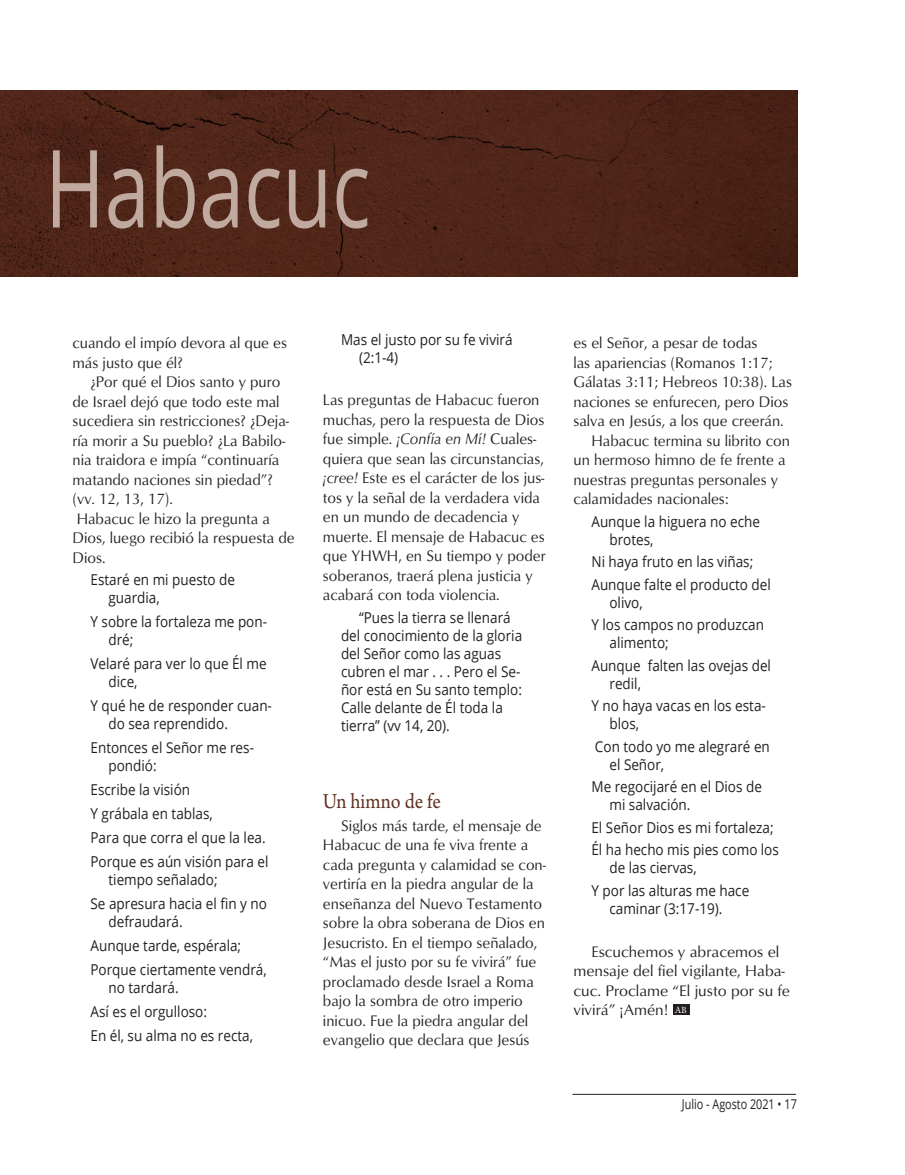
<style>
.page{position:relative;width:905px;height:1175px;background:#fff}
.page>*{position:absolute;margin:0;border:0;box-sizing:border-box;transform-origin:0 0}
.Article_-_Title_-_Ar{font:108px "Open Sans";color:#c0aa9f;scale:.75 1}
.Article_-_Subhead{font:22.5px "Arno Pro";color:#623325;scale:.9 1}
.Article_-_Main_text{font:15.75px/19.5px "Optimum";color:#231f20;scale:.96 1}
.Article_-_Scripture{font:15px/18px "Open Sans";color:#231f20;scale:.9 1}
.t1{font:13.5px "Open Sans";color:#231f20;scale:.8 1}
.t2{font:9px "Galliard Pro";color:#fff;scale:.96 1}
.s1{font-style:italic}
</style>
<div class="page">
<hr style="left:572px;top:1094px;width:224px;height:1px;background:#231f20">
<img style="left:0;top:90px;width:797px;height:187px">
<div style="left:672px;top:1004px;width:17px;height:11px;background:#231f20"></div>
<p class="Article_-_Title_-_Ar" style="left:45px;top:114px;width:435px">Habacuc</p>
<p class="Article_-_Main_text" style="left:72px;top:332px;width:225px">cuando el impío devora al que es más justo que él?</p>
<p class="Article_-_Main_text" style="left:72px;top:371px;width:227px;text-indent:18px">¿Por qué el Dios santo y puro de Israel dejó que todo este mal sucediera sin restricciones? ¿Deja&shy;ría morir a Su pueblo? ¿La Babilo&shy;nia traidora e impía “continuaría matando naciones sin piedad”? (vv. 12, 13, 17).</p>
<p class="Article_-_Main_text" style="left:72px;top:508px;width:233px">Habacuc le hizo la pregunta a<br>Dios, luego recibió la respuesta de<br>Dios.</p>
<p class="Article_-_Scripture" style="left:108px;top:570px;width:142px;text-indent:-18px">Estaré en mi puesto de guardia,</p>
<p class="Article_-_Scripture" style="left:108px;top:612px;width:178px;text-indent:-18px">Y sobre la fortaleza me pon&shy;dré;</p>
<p class="Article_-_Scripture" style="left:108px;top:654px;width:177px;text-indent:-18px">Velaré para ver lo que Él me dice,</p>
<p class="Article_-_Scripture" style="left:108px;top:696px;width:183px;text-indent:-18px">Y qué he de responder cuan&shy;do sea reprendido.</p>
<p class="Article_-_Scripture" style="left:108px;top:738px;width:163px;text-indent:-18px">Entonces el Señor me res&shy;pondió:</p>
<p class="Article_-_Scripture" style="left:90px;top:780px;width:112px">Escribe la visión</p>
<p class="Article_-_Scripture" style="left:90px;top:804px;width:137px">Y grábala en tablas,</p>
<p class="Article_-_Scripture" style="left:90px;top:828px;width:196px">Para que corra el que la lea.</p>
<p class="Article_-_Scripture" style="left:108px;top:852px;width:179px;text-indent:-18px">Porque es aún visión para el tiempo señalado;</p>
<p class="Article_-_Scripture" style="left:108px;top:894px;width:177px;text-indent:-18px">Se apresura hacia el fin y no defraudará.</p>
<p class="Article_-_Scripture" style="left:90px;top:936px;width:169px">Aunque tarde, espérala;</p>
<p class="Article_-_Scripture" style="left:108px;top:960px;width:177px;text-indent:-18px">Porque ciertamente vendrá, no tardará.</p>
<p class="Article_-_Scripture" style="left:90px;top:1002px;width:131px">Así es el orgulloso:</p>
<p class="Article_-_Scripture" style="left:90px;top:1026px;width:182px">En él, su alma no es recta,</p>
<p class="Article_-_Scripture" style="left:359px;top:330px;width:172px;text-indent:-18px">Mas el justo por su fe vivirá (2:1-4)</p>
<p class="Article_-_Main_text" style="left:323px;top:390px;width:233px">Las preguntas de Habacuc fueron muchas, pero la respuesta de Dios fue simple. <span class="s1">¡Confía en Mí!</span> Cuales&shy;quiera que sean las circunstancias, <span class="s1">¡cree!</span> Este es el carácter de los jus&shy;tos y la señal de la verdadera vida en un mundo de decadencia y muerte. El mensaje de Habacuc es que YHWH, en Su tiempo y poder soberanos, traerá plena justicia y acabará con toda violencia.</p>
<p class="Article_-_Scripture" style="left:341px;top:608px;width:203px;text-indent:18px">“Pues la tierra se llenará del conocimiento de la gloria del Señor como las aguas cubren el mar . . . Pero el Se&shy;ñor está en Su santo templo:<br>Calle delante de Él toda la tierra” (vv 14, 20).</p>
<p class="Article_-_Subhead" style="left:323px;top:788px;width:132px">Un himno de fe</p>
<p class="Article_-_Main_text" style="left:323px;top:815px;width:234px;text-indent:18px">Siglos más tarde, el mensaje de<br>Habacuc de una fe viva frente a cada pregunta y calamidad se con&shy;vertiría en la piedra angular de la enseñanza del Nuevo Testamento sobre la obra soberana de Dios en<br>Jesucristo. En el tiempo señalado, “Mas el justo por su fe vivirá” fue proclamado desde Israel a Roma bajo la sombra de otro imperio inicuo. Fue la piedra angular del evangelio que declara que Jesús</p>
<p class="Article_-_Main_text" style="left:573px;top:332px;width:229px">es el Señor, a pesar de todas<br>las apariencias (Romanos 1:17;<br>Gálatas 3:11; Hebreos 10:38). Las naciones se enfurecen, pero Dios salva en Jesús, a los que creerán.</p>
<p class="Article_-_Main_text" style="left:573px;top:430px;width:227px;text-indent:18px">Habacuc termina su librito con un hermoso himno de fe frente a nuestras preguntas personales y calamidades nacionales:</p>
<p class="Article_-_Scripture" style="left:609px;top:512px;width:169px;text-indent:-18px">Aunque la higuera no eche brotes,</p>
<p class="Article_-_Scripture" style="left:591px;top:552px;width:181px">Ni haya fruto en las viñas;</p>
<p class="Article_-_Scripture" style="left:609px;top:575px;width:181px;text-indent:-18px">Aunque falte el producto del olivo,</p>
<p class="Article_-_Scripture" style="left:609px;top:615px;width:173px;text-indent:-18px">Y los campos no produzcan alimento;</p>
<p class="Article_-_Scripture" style="left:609px;top:656px;width:181px;text-indent:-18px">Aunque falten las ovejas del redil,</p>
<p class="Article_-_Scripture" style="left:609px;top:696px;width:175px;text-indent:-18px">Y no haya vacas en los esta&shy;blos,</p>
<p class="Article_-_Scripture" style="left:609px;top:737px;width:180px;text-indent:-14px">Con todo yo me alegraré en el Señor,</p>
<p class="Article_-_Scripture" style="left:609px;top:777px;width:171px;text-indent:-18px">Me regocijaré en el Dios de mi salvación.</p>
<p class="Article_-_Scripture" style="left:591px;top:818px;width:204px">El Señor Dios es mi fortaleza;</p>
<p class="Article_-_Scripture" style="left:609px;top:840px;width:190px;text-indent:-18px">Él ha hecho mis pies como los de las ciervas,</p>
<p class="Article_-_Scripture" style="left:591px;top:881px;width:177px;text-align:center">Y por las alturas me hace caminar (3:17-19).</p>
<p class="Article_-_Main_text" style="left:573px;top:941px;width:227px;text-indent:18px">Escuchemos y abracemos el mensaje del fiel vigilante, Haba&shy;cuc. Proclame “El justo por su fe vivirá” ¡Amén!</p>
<p class="t2" style="left:675px;top:1004px;width:14px">AB</p>
<p class="t1" style="left:682px;top:1095px;width:145px">Julio - Agosto 2021 • 17</p>
</div>
